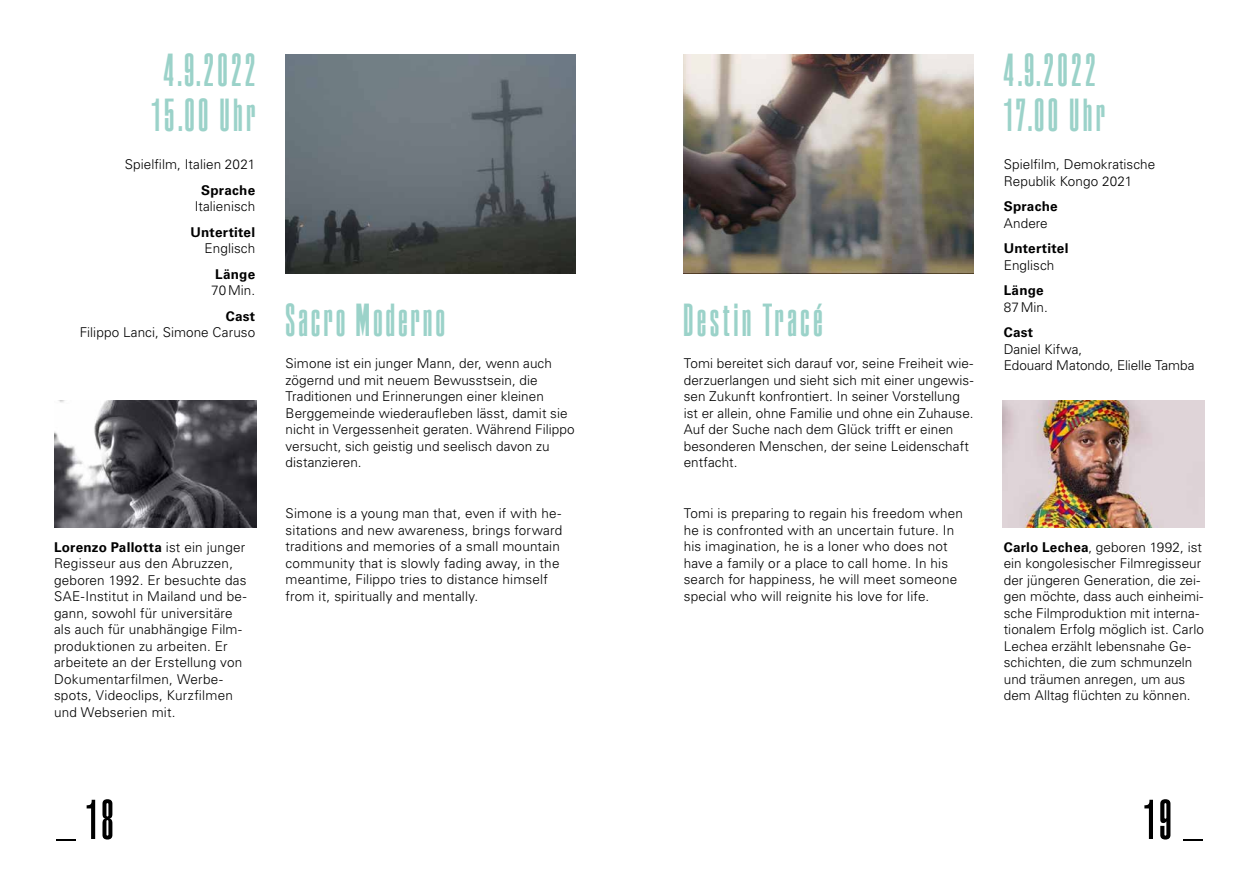
<style>
.page{position:relative;width:1259px;height:893px;background:#fff}
.page>*{position:absolute;margin:0;border:0;box-sizing:border-box;transform-origin:0 0}
.t1{font:800 54.45px "ES Nein";color:#000}
.t2{font:800 45px/45px "ES Nein";letter-spacing:.085em;color:#9bd2c9}
.t3{font:300 13.5px/16.5px "Univers LT Pro 45";letter-spacing:.005em;color:#000}
.t4{font:700 13.5px "Univers LT Pro 65";letter-spacing:.015em;color:#000}
.s1{font-family:"Univers LT Pro 45";font-weight:300}
.s2{font-family:"Univers LT Pro 65";font-weight:700}
</style>
<div class="page">
<img style="left:286px;top:54px;width:289px;height:220px">
<img style="left:683px;top:54px;width:290px;height:220px">
<img style="left:54px;top:400px;width:202px;height:128px">
<img style="left:1002px;top:400px;width:203px;height:128px">
<h2 class="t2" style="left:151px;top:48px;width:105px">4.9.2022<br>15.00 Uhr</h2>
<p class="t3" style="left:125px;top:156px;width:132px">Spielfilm, Italien 2021</p>
<p class="t4" style="left:201px;top:180px;width:55px">Sprache</p>
<p class="t3" style="left:195px;top:198px;width:62px">Italienisch</p>
<p class="t4" style="left:190px;top:222px;width:66px">Untertitel</p>
<p class="t3" style="left:205px;top:240px;width:52px">Englisch</p>
<p class="t4" style="left:215px;top:264px;width:41px">Länge</p>
<p class="t3" style="left:211px;top:282px;width:45px">70Min.</p>
<p class="t4" style="left:226px;top:306px;width:31px">Cast</p>
<p class="t3" style="left:80px;top:324px;width:177px">Filippo Lanci, Simone Caruso</p>
<p class="t4" style="left:54px;top:538px;width:193px">Lorenzo Pallotta <span class="s1">ist ein junger</span></p>
<p class="t3" style="left:54px;top:555px;width:194px">Regisseur aus den Abruzzen, geboren 1992. Er besuchte das<br>SAE-Institut in Mailand und be&shy;gann, sowohl für universitäre als auch für unabhängige Film&shy;produktionen zu arbeiten. Er arbeitete an der Erstellung von<br>Dokumentarfilmen, Werbe&shy;spots, Videoclips, Kurzfilmen und Webserien mit.</p>
<h2 class="t2" style="left:286px;top:298px;width:161px">Sacro Moderno</h2>
<p class="t3" style="left:286px;top:355px;width:291px">Simone ist ein junger Mann, der, wenn auch zögernd und mit neuem Bewusstsein, die Traditionen und Erinnerungen einer kleinen Berggemeinde wiederaufleben lässt, damit sie nicht in Vergessenheit geraten. Während Filippo versucht, sich geistig und seelisch davon zu distanzieren.</p>
<p class="t3" style="left:286px;top:505px;width:278px">Simone is a young man that, even if with he&shy;sitations and new awareness, brings forward traditions and memories of a small mountain community that is slowly fading away, in the meantime, Filippo tries to distance himself from it, spiritually and mentally.</p>
<h2 class="t2" style="left:683px;top:298px;width:141px">Destin Tracé</h2>
<p class="t3" style="left:684px;top:355px;width:291px">Tomi bereitet sich darauf vor, seine Freiheit wie&shy;derzuerlangen und sieht sich mit einer ungewis&shy;sen Zukunft konfrontiert. In seiner Vorstellung ist er allein, ohne Familie und ohne ein Zuhause.<br>Auf der Suche nach dem Glück trifft er einen besonderen Menschen, der seine Leidenschaft entfacht.</p>
<p class="t3" style="left:684px;top:505px;width:281px">Tomi is preparing to regain his freedom when he is confronted with an uncertain future. In his imagination, he is a loner who does not have a family or a place to call home. In his search for happiness, he will meet someone special who will reignite his love for life.</p>
<h2 class="t2" style="left:1003px;top:48px;width:103px">4.9.2022<br>17.00 Uhr</h2>
<p class="t3" style="left:1003px;top:156px;width:153px">Spielfilm, Demokratische<br>Republik Kongo 2021</p>
<p class="t4" style="left:1003px;top:197px;width:55px">Sprache</p>
<p class="t3" style="left:1003px;top:214px;width:45px">Andere</p>
<p class="t4" style="left:1003px;top:239px;width:66px">Untertitel</p>
<p class="t3" style="left:1003px;top:256px;width:52px">Englisch</p>
<p class="t4" style="left:1003px;top:281px;width:41px">Länge</p>
<p class="t3" style="left:1003px;top:298px;width:46px">87Min.</p>
<p class="t4" style="left:1003px;top:323px;width:31px">Cast</p>
<p class="t3" style="left:1003px;top:340px;width:192px">Daniel Kifwa,<br>Edouard Matondo, Elielle Tamba</p>
<p class="t3" style="left:1003px;top:539px;width:202px"><span class="s2">Carlo Lechea</span>, geboren 1992, ist ein kongolesischer Filmregisseur der jüngeren Generation, die zei&shy;gen möchte, dass auch einheimi&shy;sche Filmproduktion mit interna&shy;tionalem Erfolg möglich ist. Carlo<br>Lechea erzählt lebensnahe Ge&shy;schichten, die zum schmunzeln und träumen anregen, um aus dem Alltag flüchten zu können.</p>
<h1 class="t1" style="left:54px;top:791px;width:61px">_18</h1>
<h1 class="t1" style="left:1144px;top:791px;width:63px">19_</h1>
</div>
